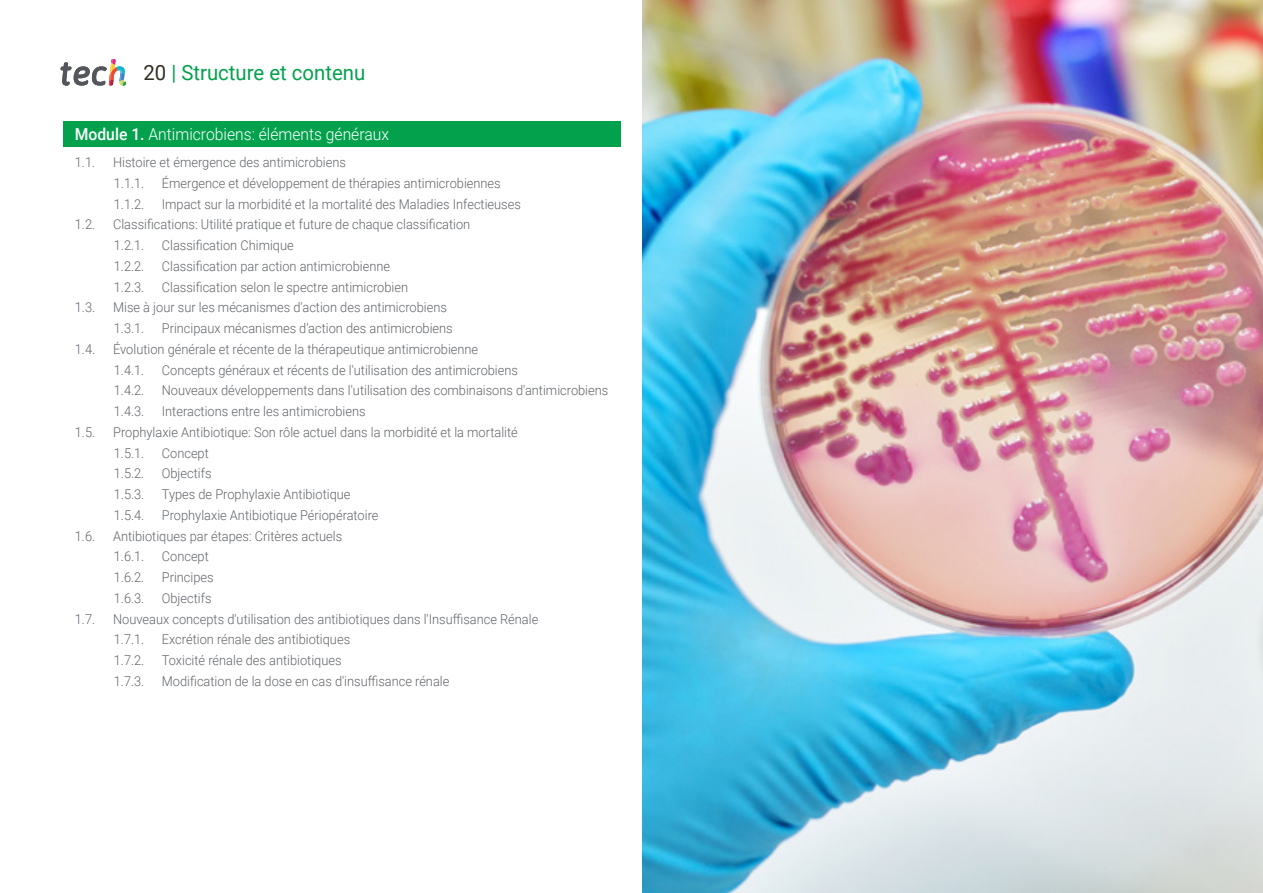
<style>
.page{position:relative;width:1263px;height:893px;background:#fff}
.page>*{position:absolute;margin:0;border:0;box-sizing:border-box;transform-origin:0 0}
.t1{font:21px "Roboto";color:#04a14d}
.t2{font:300 16.5px "Roboto";color:#fff;scale:.95 1}
.t3{font:300 13.5px/20.7px "Roboto";color:#61646a;scale:.95 1}
.s1{color:#312e20}
.s2{font-weight:500}
</style>
<div class="page">
<img style="left:642px;top:0;width:621px;height:893px">
<div style="left:64px;top:121px;width:557px;height:25px;background:#04a14d"></div>
<svg style="left:61px;top:59px;width:65px;height:27px"></svg>
<h1 class="t1" style="left:144px;top:57px;width:223px"><span class="s1">20</span> | Structure et contenu</h1>
<p class="t2" style="left:75px;top:123px;width:332px"><span class="s2">Module 1.</span> Antimicrobiens: éléments généraux</p>
<p class="t3" style="left:75px;top:151px;width:23px">1.1.</p>
<p class="t3" style="left:113px;top:151px;width:247px">Histoire et émergence des antimicrobiens<br>1.1.1.</p>
<p class="t3" style="left:162px;top:172px;width:358px">Émergence et développement de thérapies antimicrobiennes</p>
<p class="t3" style="left:114px;top:193px;width:34px">1.1.2.</p>
<p class="t3" style="left:162px;top:193px;width:379px">Impact sur la morbidité et la mortalité des Maladies Infectieuses</p>
<p class="t3" style="left:75px;top:214px;width:23px">1.2.</p>
<p class="t3" style="left:113px;top:214px;width:377px">Classifications: Utilité pratique et future de chaque classification<br>1.2.1.</p>
<p class="t3" style="left:162px;top:234px;width:140px">Classification Chimique</p>
<p class="t3" style="left:114px;top:255px;width:34px">1.2.2.</p>
<p class="t3" style="left:162px;top:255px;width:242px">Classification par action antimicrobienne</p>
<p class="t3" style="left:114px;top:276px;width:34px">1.2.3.</p>
<p class="t3" style="left:162px;top:276px;width:261px">Classification selon le spectre antimicrobien</p>
<p class="t3" style="left:75px;top:297px;width:23px">1.3.</p>
<p class="t3" style="left:113px;top:297px;width:353px">Mise à jour sur les mécanismes d'action des antimicrobiens<br>1.3.1.</p>
<p class="t3" style="left:162px;top:317px;width:308px">Principaux mécanismes d'action des antimicrobiens</p>
<p class="t3" style="left:75px;top:338px;width:23px">1.4.</p>
<p class="t3" style="left:113px;top:338px;width:386px">Évolution générale et récente de la thérapeutique antimicrobienne<br>1.4.1.</p>
<p class="t3" style="left:162px;top:359px;width:376px">Concepts généraux et récents de l'utilisation des antimicrobiens</p>
<p class="t3" style="left:114px;top:380px;width:34px">1.4.2.</p>
<p class="t3" style="left:162px;top:380px;width:471px">Nouveaux développements dans l'utilisation des combinaisons d'antimicrobiens</p>
<p class="t3" style="left:114px;top:400px;width:34px">1.4.3.</p>
<p class="t3" style="left:162px;top:400px;width:216px">Interactions entre les antimicrobiens</p>
<p class="t3" style="left:75px;top:421px;width:23px">1.5.</p>
<p class="t3" style="left:113px;top:421px;width:428px">Prophylaxie Antibiotique: Son rôle actuel dans la morbidité et la mortalité<br>1.5.1.</p>
<p class="t3" style="left:162px;top:442px;width:51px">Concept</p>
<p class="t3" style="left:114px;top:463px;width:34px">1.5.2.</p>
<p class="t3" style="left:162px;top:463px;width:54px">Objectifs</p>
<p class="t3" style="left:114px;top:483px;width:34px">1.5.3.</p>
<p class="t3" style="left:162px;top:483px;width:200px">Types de Prophylaxie Antibiotique</p>
<p class="t3" style="left:114px;top:504px;width:34px">1.5.4.</p>
<p class="t3" style="left:162px;top:504px;width:230px">Prophylaxie Antibiotique Périopératoire</p>
<p class="t3" style="left:75px;top:525px;width:23px">1.6.</p>
<p class="t3" style="left:113px;top:525px;width:243px">Antibiotiques par étapes: Critères actuels<br>1.6.1.</p>
<p class="t3" style="left:162px;top:546px;width:51px">Concept</p>
<p class="t3" style="left:114px;top:566px;width:34px">1.6.2.</p>
<p class="t3" style="left:162px;top:566px;width:56px">Principes</p>
<p class="t3" style="left:114px;top:587px;width:34px">1.6.3.</p>
<p class="t3" style="left:162px;top:587px;width:54px">Objectifs</p>
<p class="t3" style="left:75px;top:608px;width:23px">1.7.</p>
<p class="t3" style="left:113px;top:608px;width:449px">Nouveaux concepts d'utilisation des antibiotiques dans l'Insuffisance Rénale<br>1.7.1.</p>
<p class="t3" style="left:162px;top:629px;width:200px">Excrétion rénale des antibiotiques</p>
<p class="t3" style="left:114px;top:649px;width:34px">1.7.2.</p>
<p class="t3" style="left:162px;top:649px;width:191px">Toxicité rénale des antibiotiques</p>
<p class="t3" style="left:114px;top:670px;width:34px">1.7.3.</p>
<p class="t3" style="left:162px;top:670px;width:304px">Modification de la dose en cas d'insuffisance rénale</p>
</div>
